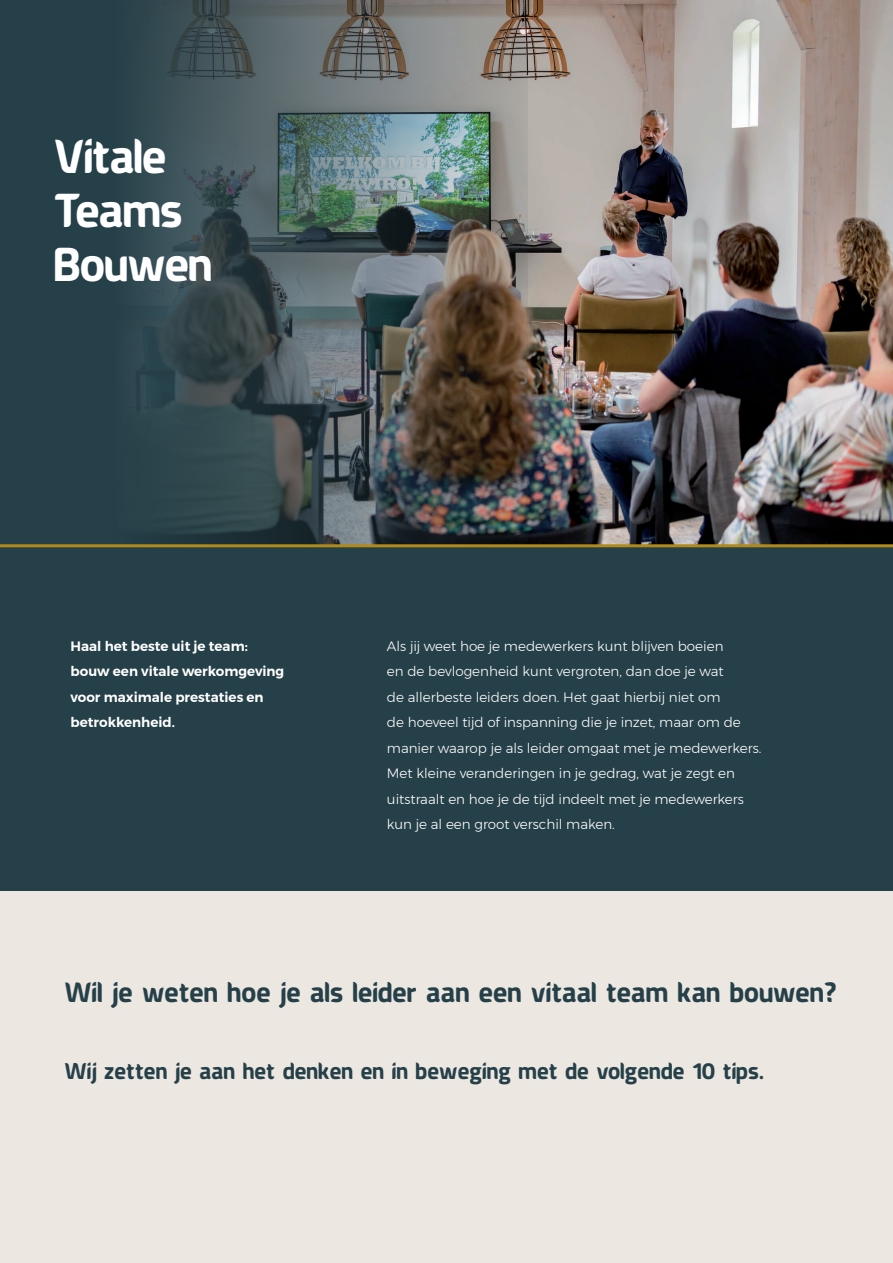
<style>
.page{position:relative;width:893px;height:1263px;background:#fff}
.page>*{position:absolute;margin:0;border:0;box-sizing:border-box;transform-origin:0 0}
.t1{font:47.7px/54px "American Fox";letter-spacing:-.02em;color:#fff}
.t2{font:27.9px "American Fox";color:#264049}
.t3{font:22.95px "American Fox";color:#264049}
.t4{font:300 13.5px/25.5px "Montserrat";color:#fff}
.t5{font:600 13.5px/25.5px "Montserrat";color:#fff}
.s1{font-family:"Metropolis";font-weight:700;font-size:18.9px}
</style>
<div class="page">
<div style="left:0;top:342px;width:893px;height:921px;background:#ece7e1"></div>
<div style="left:0;top:527px;width:893px;height:364px;background:#264049"></div>
<img style="left:527px;top:0;width:366px;height:544px">
<img style="left:0;top:0;width:527px;height:544px">
<hr style="left:0;top:544px;width:893px;height:3px;background:#b18a1a">
<h1 class="t1" style="left:54px;top:133px;width:160px">Vitale<br>Teams<br>Bouwen</h1>
<p class="t5" style="left:71px;top:633px;width:215px">Haal het beste uit je team: bouw een vitale werkomgeving voor maximale prestaties en betrokkenheid.</p>
<p class="t4" style="left:387px;top:633px;width:376px">Als jij weet hoe je medewerkers kunt blijven boeien<br>en de bevlogenheid kunt vergroten, dan doe je wat<br>de allerbeste leiders doen. Het gaat hierbij niet om<br>de hoeveel tijd of inspanning die je inzet, maar om de manier waarop je als leider omgaat met je medewerkers.<br>Met kleine veranderingen in je gedrag, wat je zegt en uitstraalt en hoe je de tijd indeelt met je medewerkers kun je al een groot verschil maken.</p>
<h2 class="t2" style="left:64px;top:981px;width:774px">Wil je weten hoe je als leider aan een vitaal team kan bouwen?</h2>
<h3 class="t3" style="left:64px;top:1061px;width:701px">Wij zetten je aan het denken en in beweging met de volgende 10 tips<span class="s1">.</span></h3>
</div>
